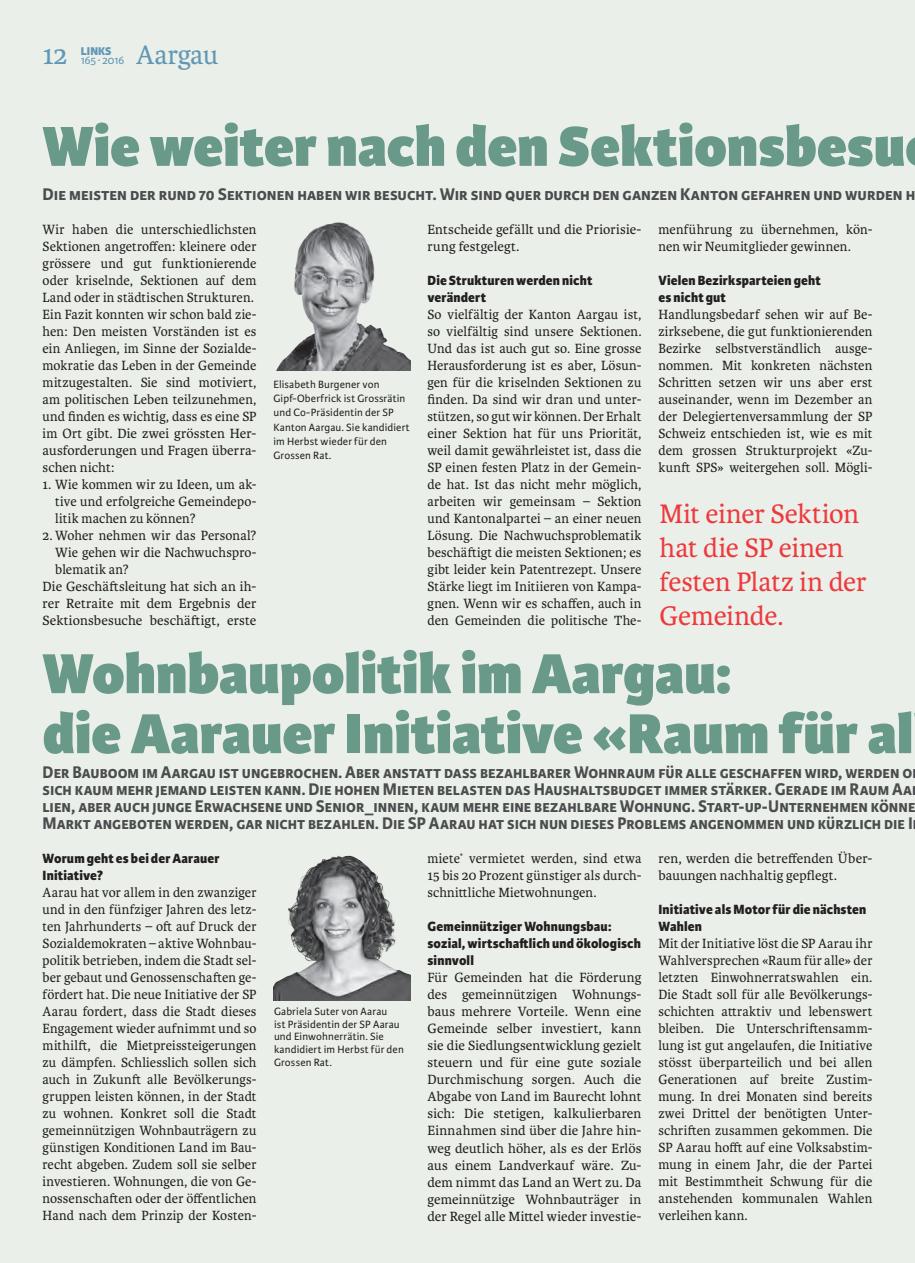
<style>
.page{position:relative;width:915px;height:1263px;background:#fff}
.page>*{position:absolute;margin:0;border:0;box-sizing:border-box;transform-origin:0 0}
.t1{font:800 60px/60px "Karmina Sans";color:#689989}
.t2{font:28.5px/34px "Karmina";letter-spacing:-.005em;color:#ee3a3e}
.t3{font:28.5px "Karmina";letter-spacing:-.005em;color:#6197b5}
.t4{font:700 18px/17px "Karmina Sans";color:#4b4c4d}
.t5{font:14.25px/17px "Karmina";letter-spacing:.01em;color:#231f20;text-align:justify}
.t6{font:800 14.25px/17px "Karmina Sans";letter-spacing:.01em;color:#231f20}
.t7{font:12px "Karmina Sans";letter-spacing:-.03em;color:#6197b5}
.t8{font:800 12px "Karmina Sans";color:#6197b5}
.t9{font:11.25px/14.2px "Karmina Sans";letter-spacing:.015em;color:#231f20}
</style>
<div class="page">
<div style="left:0;top:0;width:914px;height:1263px;background:#eaf0e9"></div>
<img style="left:276px;top:222px;width:134px;height:149px">
<img style="left:273px;top:855px;width:137px;height:145px">
<p class="t7" style="left:81px;top:53px;width:45px">165 ∙ 2016</p>
<h2 class="t3" style="left:136px;top:39px;width:84px">Aargau</h2>
<h2 class="t3" style="left:43px;top:39px;width:27px">12</h2>
<p class="t8" style="left:81px;top:44px;width:32px">LINKS</p>
<h1 class="t1" style="left:43px;top:119px;width:863px">Wie weiter nach den Sektionsbesu</h1>
<p class="t4" style="left:43px;top:186px;width:873px">Die meisten der rund 70 Sektionen haben wir besucht. Wir sind quer durch den ganzen Kanton gefahren und wurden h</p>
<p class="t5" style="left:427px;top:221px;width:215px">Entscheide gefällt und die Priorisie&shy;rung festgelegt.</p>
<p class="t6" style="left:427px;top:272px;width:166px">Die Strukturen werden nicht verändert</p>
<p class="t5" style="left:427px;top:306px;width:215px">So vielfältig der Kanton Aargau ist, so vielfältig sind unsere Sektionen.<br>Und das ist auch gut so. Eine grosse Herausforderung ist es aber, Lösun&shy;gen für die kriselnden Sektionen zu finden. Da sind wir dran und unter&shy;stützen, so gut wir können. Der Erhalt einer Sektion hat für uns Priorität, weil damit gewährleistet ist, dass die SP einen festen Platz in der Gemein&shy;de hat. Ist das nicht mehr möglich, arbeiten wir gemeinsam – Sektion und Kantonalpartei – an einer neuen Lösung. Die Nachwuchsproblematik beschäftigt die meisten Sektionen; es gibt leider kein Patentrezept. Unsere Stärke liegt im Initiieren von Kampa&shy;gnen. Wenn wir es schaffen, auch in den Gemeinden die politische The-</p>
<p class="t5" style="left:43px;top:221px;width:215px;text-align:left">Wir haben die unterschiedlichsten Sektionen angetroffen: kleinere oder grössere und gut funktionierende oder kriselnde, Sektionen auf dem Land oder in städtischen Strukturen.<br>Ein Fazit konnten wir schon bald zie&shy;hen: Den meisten Vorständen ist es ein Anliegen, im Sinne der Sozialde&shy;mokratie das Leben in der Gemeinde mitzugestalten. Sie sind motiviert, am politischen Leben teilzunehmen, und finden es wichtig, dass es eine SP im Ort gibt. Die zwei grössten Her&shy;ausforderungen und Fragen überra&shy;schen nicht:</p>
<p class="t5" style="left:55px;top:476px;width:203px;text-indent:-13px">1. Wie kommen wir zu Ideen, um ak&shy;tive und erfolgreiche Gemeindepo&shy;litik machen zu können?</p>
<p class="t5" style="left:43px;top:527px;width:215px">2. Woher nehmen wir das Personal?</p>
<p class="t5" style="left:55px;top:544px;width:203px">Wie gehen wir die Nachwuchspro-</p>
<p class="t5" style="left:55px;top:561px;width:75px">blematik an?</p>
<p class="t5" style="left:43px;top:578px;width:215px">Die Geschäftsleitung hat sich an ih-</p>
<p class="t5" style="left:43px;top:595px;width:215px">rer Retraite mit dem Ergebnis der</p>
<p class="t5" style="left:43px;top:612px;width:215px">Sektionsbesuche beschäftigt, erste</p>
<p class="t5" style="left:658px;top:221px;width:215px">menführung zu übernehmen, kön&shy;nen wir Neumitglieder gewinnen.</p>
<p class="t6" style="left:658px;top:272px;width:164px">Vielen Bezirksparteien geht es nicht gut</p>
<p class="t5" style="left:658px;top:306px;width:215px">Handlungsbedarf sehen wir auf Be&shy;zirksebene, die gut funktionierenden Bezirke selbstverständlich ausge&shy;nommen. Mit konkreten nächsten Schritten setzen wir uns aber erst auseinander, wenn im Dezember an der Delegiertenversammlung der SP Schweiz entschieden ist, wie es mit dem grossen Strukturprojekt «Zu&shy;kunft SPS» weitergehen soll. Mögli-</p>
<h2 class="t2" style="left:659px;top:497px;width:209px">Mit einer Sektion hat die SP einen festen Platz in der<br>Gemeinde.</h2>
<p class="t9" style="left:273px;top:377px;width:138px">Elisabeth Burgener von<br>Gipf-Oberfrick ist Grossrätin und Co-Präsidentin der SP<br>Kanton Aargau. Sie kandidiert im Herbst wieder für den<br>Grossen Rat.</p>
<h1 class="t1" style="left:43px;top:646px;width:871px">Wohnbaupolitik im Aargau:<br>die Aarauer Initiative «Raum für al</h1>
<p class="t4" style="left:43px;top:764px;width:874px">Der Bauboom im Aargau ist ungebrochen. Aber anstatt dass bezahlbarer Wohnraum für alle geschaffen wird, werden o sich kaum mehr jemand leisten kann. Die hohen Mieten belasten das Haushaltsbudget immer stärker. Gerade im Raum Aa lien, aber auch junge Erwachsene und Senior_innen, kaum mehr eine bezahlbare Wohnung. Start-up-Unternehmen könne Markt angeboten werden, gar nicht bezahlen. Die SP Aarau hat sich nun dieses Problems angenommen und kürzlich die I</p>
<p class="t6" style="left:43px;top:850px;width:178px">Worum geht es bei der Aarauer<br>Initiative?</p>
<p class="t5" style="left:43px;top:884px;width:215px">Aarau hat vor allem in den zwanziger und in den fünfziger Jahren des letz&shy;ten Jahrhunderts – oft auf Druck der Sozialdemokraten – aktive Wohnbau&shy;politik betrieben, indem die Stadt sel&shy;ber gebaut und Genossenschaften ge&shy;fördert hat. Die neue Initiative der SP Aarau fordert, dass die Stadt dieses Engagement wieder aufnimmt und so mithilft, die Mietpreissteigerungen zu dämpfen. Schliesslich sollen sich auch in Zukunft alle Bevölkerungs&shy;gruppen leisten können, in der Stadt zu wohnen. Konkret soll die Stadt gemeinnützigen Wohnbauträgern zu günstigen Konditionen Land im Bau&shy;recht abgeben. Zudem soll sie selber investieren. Wohnungen, die von Ge&shy;nossenschaften oder der öffentlichen Hand nach dem Prinzip der Kosten-</p>
<p class="t5" style="left:658px;top:850px;width:215px">ren, werden die betreffenden Über&shy;bauungen nachhaltig gepflegt.</p>
<p class="t6" style="left:658px;top:901px;width:209px">Initiative als Motor für die nächsten<br>Wahlen</p>
<p class="t5" style="left:658px;top:935px;width:215px">Mit der Initiative löst die SP Aarau ihr Wahlversprechen «Raum für alle» der letzten Einwohnerratswahlen ein.<br>Die Stadt soll für alle Bevölkerungs&shy;schichten attraktiv und lebenswert bleiben. Die Unterschriftensamm&shy;lung ist gut angelaufen, die Initiative stösst überparteilich und bei allen Generationen auf breite Zustim&shy;mung. In drei Monaten sind bereits zwei Drittel der benötigten Unter&shy;schriften zusammen gekommen. Die SP Aarau hofft auf eine Volksabstim&shy;mung in einem Jahr, die der Partei mit Bestimmtheit Schwung für die anstehenden kommunalen Wahlen verleihen kann.</p>
<p class="t5" style="left:427px;top:850px;width:215px">miete<sup>*</sup> vermietet werden, sind etwa 15 bis 20 Prozent günstiger als durch&shy;schnittliche Mietwohnungen.</p>
<p class="t6" style="left:427px;top:918px;width:215px">Gemeinnütziger Wohnungsbau: sozial, wirtschaftlich und ökologisch sinnvoll</p>
<p class="t5" style="left:427px;top:969px;width:215px">Für Gemeinden hat die Förderung des gemeinnützigen Wohnungs&shy;baus mehrere Vorteile. Wenn eine Gemeinde selber investiert, kann sie die Siedlungsentwicklung gezielt steuern und für eine gute soziale Durchmischung sorgen. Auch die Abgabe von Land im Baurecht lohnt sich: Die stetigen, kalkulierbaren Einnahmen sind über die Jahre hin&shy;weg deutlich höher, als es der Erlös aus einem Landverkauf wäre. Zu&shy;dem nimmt das Land an Wert zu. Da gemeinnützige Wohnbauträger in der Regel alle Mittel wieder investie-</p>
<p class="t9" style="left:274px;top:1005px;width:131px;line-height:12.8px">Gabriela Suter von Aarau<br>ist Präsidentin der SP Aarau und Einwohnerrätin. Sie kandidiert im Herbst für den<br>Grossen Rat.</p>
</div>
